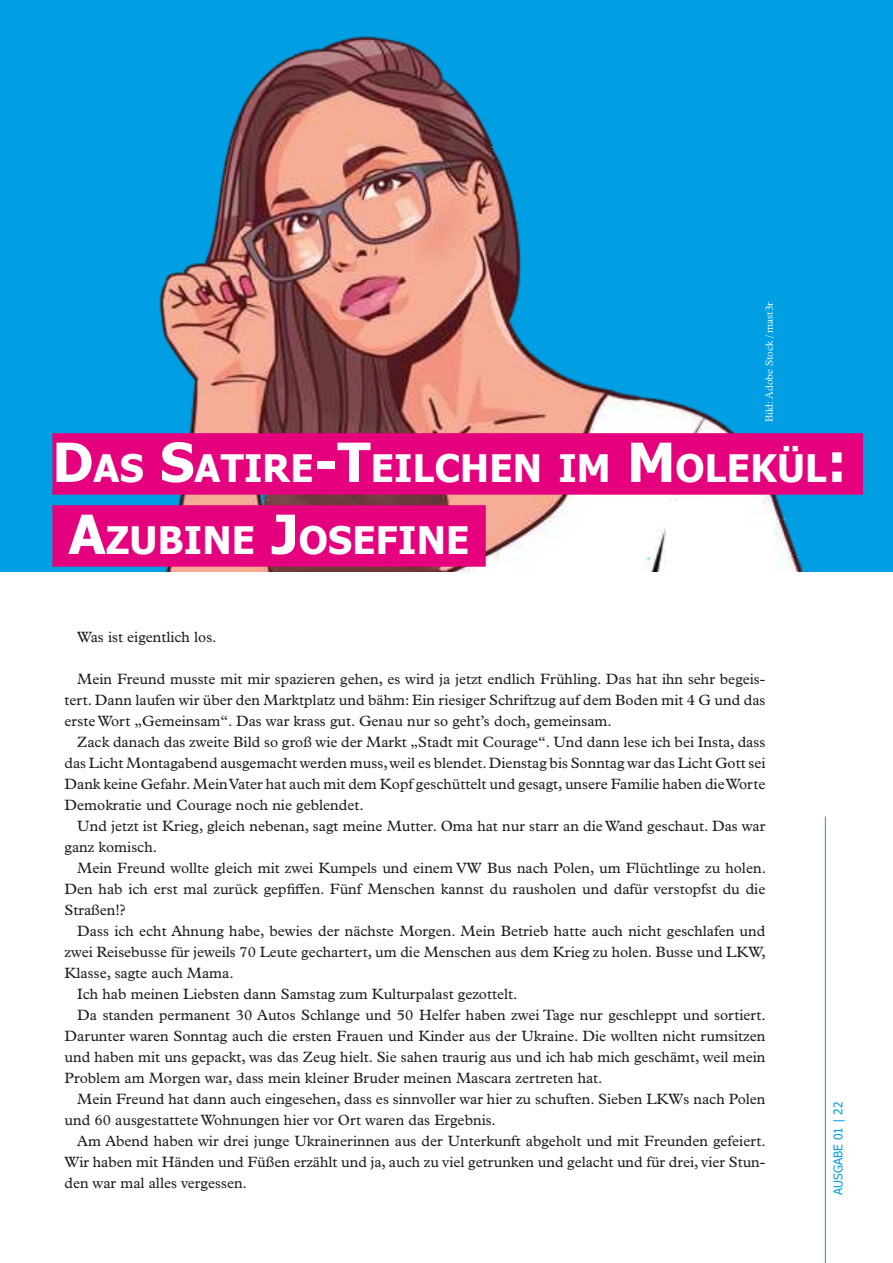
<style>
.page{position:relative;width:893px;height:1263px;background:#fff}
.page>*{position:absolute;margin:0;border:0;box-sizing:border-box;transform-origin:0 0}
.H1_Mit_Rahmen{font:700 37.8px/72px "Tahoma";letter-spacing:.005em;color:#fff}
.Fließ{font:15px/21px "Plantin MT Pro";color:#1d1d1b;text-align:justify}
.t1{font:12px "Tahoma";color:#009fe3}
.bildunterschrift{font:300 10.5px "Plantin MT Pro";color:#fefefe}
.s1{font-size:54px}
</style>
<div class="page">
<hr style="left:825px;top:816px;width:1px;height:447px;background:#009fe3">
<div style="left:0;top:0;width:893px;height:572px;background:#009fe3"></div>
<img style="left:159px;top:35px;width:705px;height:537px">
<div style="left:52px;top:433px;width:811px;height:62px;background:#e5007d"></div>
<div style="left:52px;top:505px;width:434px;height:62px;background:#e5007d"></div>
<p class="bildunterschrift" style="left:763px;top:422px;width:122px;rotate:-90deg">Bild: Adobe Stock / mast3r</p>
<p class="H1_Mit_Rahmen" style="left:69px;top:434px;width:780px;text-indent:-16px"><span class="s1">D</span>AS <span class="s1">S</span>ATIRE<span class="s1">-T</span>EILCHEN IM <span class="s1">M</span> OLEKÜL<span class="s1">:<br>A</span>ZUBINE <span class="s1">J</span>OSEFINE</p>
<p class="Fließ" style="left:77px;top:627px;width:141px">Was ist eigentlich los.</p>
<p class="Fließ" style="left:65px;top:669px;width:702px;text-indent:13px">Mein Freund musste mit mir spazieren gehen, es wird ja jetzt endlich Frühling. Das hat ihn sehr begeis&shy;tert. Dann laufen wir über den Marktplatz und bähm: Ein riesiger Schriftzug auf dem Boden mit 4 G und das erste Wort „Gemeinsam“. Das war krass gut. Genau nur so geht’s doch, gemeinsam.</p>
<p class="Fließ" style="left:65px;top:732px;width:702px;text-indent:13px">Zack danach das zweite Bild so groß wie der Markt „Stadt mit Courage“. Und dann lese ich bei Insta, dass das Licht Montagabend ausgemacht werden muss, weil es blendet. Dienstag bis Sonntag war das Licht Gott sei Dank keine Gefahr. Mein Vater hat auch mit dem Kopf geschüttelt und gesagt, unsere Familie haben die Worte Demokratie und Courage noch nie geblendet.</p>
<p class="Fließ" style="left:65px;top:816px;width:702px;text-indent:13px">Und jetzt ist Krieg, gleich nebenan, sagt meine Mutter. Oma hat nur starr an die Wand geschaut. Das war ganz komisch.</p>
<p class="Fließ" style="left:65px;top:858px;width:703px;text-indent:13px">Mein Freund wollte gleich mit zwei Kumpels und einem VW Bus nach Polen, um Flüchtlinge zu holen.<br>Den hab ich erst mal zurück gepfiffen. Fünf Menschen kannst du rausholen und dafür verstopfst du die Straßen!?</p>
<p class="Fließ" style="left:65px;top:921px;width:703px;text-indent:13px">Dass ich echt Ahnung habe, bewies der nächste Morgen. Mein Betrieb hatte auch nicht geschlafen und zwei Reisebusse für jeweils 70 Leute gechartert, um die Menschen aus dem Krieg zu holen. Busse und LKW, Klasse, sagte auch Mama.</p>
<p class="Fließ" style="left:77px;top:984px;width:442px">Ich hab meinen Liebsten dann Samstag zum Kulturpalast gezottelt.</p>
<p class="Fließ" style="left:65px;top:1005px;width:703px;text-indent:13px">Da standen permanent 30 Autos Schlange und 50 Helfer haben zwei Tage nur geschleppt und sortiert.<br>Darunter waren Sonntag auch die ersten Frauen und Kinder aus der Ukraine. Die wollten nicht rumsitzen und haben mit uns gepackt, was das Zeug hielt. Sie sahen traurig aus und ich hab mich geschämt, weil mein Problem am Morgen war, dass mein kleiner Bruder meinen Mascara zertreten hat.</p>
<p class="Fließ" style="left:65px;top:1089px;width:702px;text-indent:13px">Mein Freund hat dann auch eingesehen, dass es sinnvoller war hier zu schuften. Sieben LKWs nach Polen und 60 ausgestattete Wohnungen hier vor Ort waren das Ergebnis.</p>
<p class="Fließ" style="left:65px;top:1131px;width:703px;text-indent:13px">Am Abend haben wir drei junge Ukrainerinnen aus der Unterkunft abgeholt und mit Freunden gefeiert.<br>Wir haben mit Händen und Füßen erzählt und ja, auch zu viel getrunken und gelacht und für drei, vier Stun&shy;den war mal alles vergessen.</p>
<p class="t1" style="left:830px;top:1195px;width:95px;rotate:-90deg">AUSGABE 01 | 22</p>
</div>
